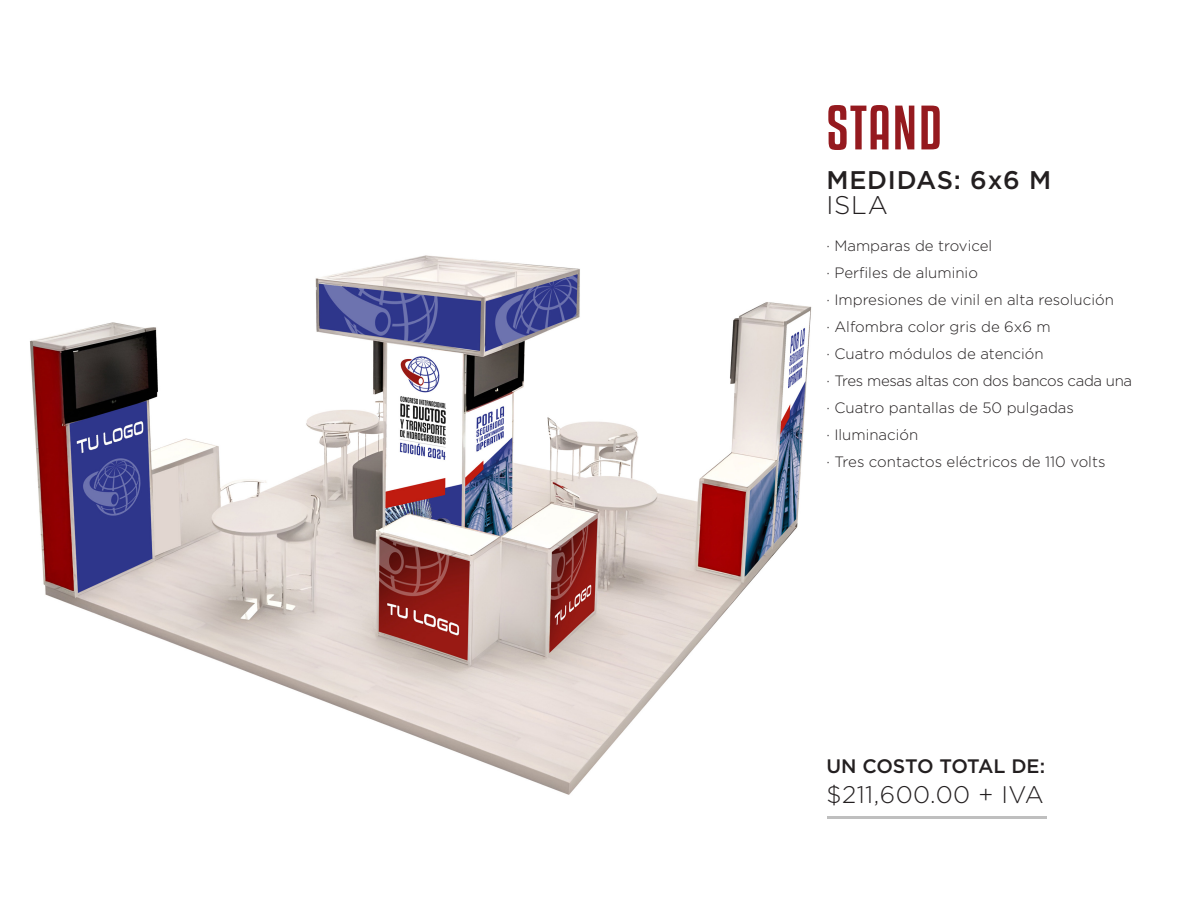
<style>
.page{position:relative;width:1188px;height:918px;background:#fff}
.page>*{position:absolute;margin:0;border:0;box-sizing:border-box;transform-origin:0 0}
.t1{font:55.5px "Kenyan Coffee Rg";letter-spacing:.03em;color:#951a1f}
.t2{font:500 25.5px "Gotham";letter-spacing:.03em;color:#231f20}
.t3{font:300 25.5px "Gotham";color:#231f20}
.t4{font:300 24px "Gotham";letter-spacing:.02em;color:#231f20}
.t5{font:500 19.5px "Gotham";letter-spacing:-.015em;color:#231f20}
.t6{font:300 15px "Gotham";color:#231f20}
.t7{font:300 15px "Gotham";letter-spacing:-.025em;color:#231f20}
</style>
<div class="page">
<img style="left:30px;top:255px;width:782px;height:540px">
<hr style="left:828px;top:816px;width:219px;height:3px;background:#bfbfbf">
<p class="t1" style="left:826px;top:90px;width:117px">STAND</p>
<p class="t2" style="left:826px;top:163px;width:226px">MEDIDAS: 6x6 M</p>
<p class="t3" style="left:826px;top:189px;width:63px">ISLA</p>
<p class="t6" style="left:826px;top:236px;width:167px">· Mamparas de trovicel</p>
<p class="t6" style="left:826px;top:263px;width:153px">· Perfiles de aluminio</p>
<p class="t6" style="left:826px;top:290px;width:289px">· Impresiones de vinil en alta resolución</p>
<p class="t6" style="left:826px;top:317px;width:226px">· Alfombra color gris de 6x6 m</p>
<p class="t6" style="left:826px;top:344px;width:219px">· Cuatro módulos de atención</p>
<p class="t7" style="left:826px;top:371px;width:307px">· Tres mesas altas con dos bancos cada una</p>
<p class="t6" style="left:826px;top:398px;width:249px">· Cuatro pantallas de 50 pulgadas</p>
<p class="t6" style="left:826px;top:425px;width:93px">· Iluminación</p>
<p class="t6" style="left:826px;top:452px;width:281px">· Tres contactos eléctricos de 110 volts</p>
<p class="t5" style="left:826px;top:753px;width:220px">UN COSTO TOTAL DE:</p>
<p class="t4" style="left:826px;top:779px;width:219px">$211,600.00 + IVA</p>
</div>
